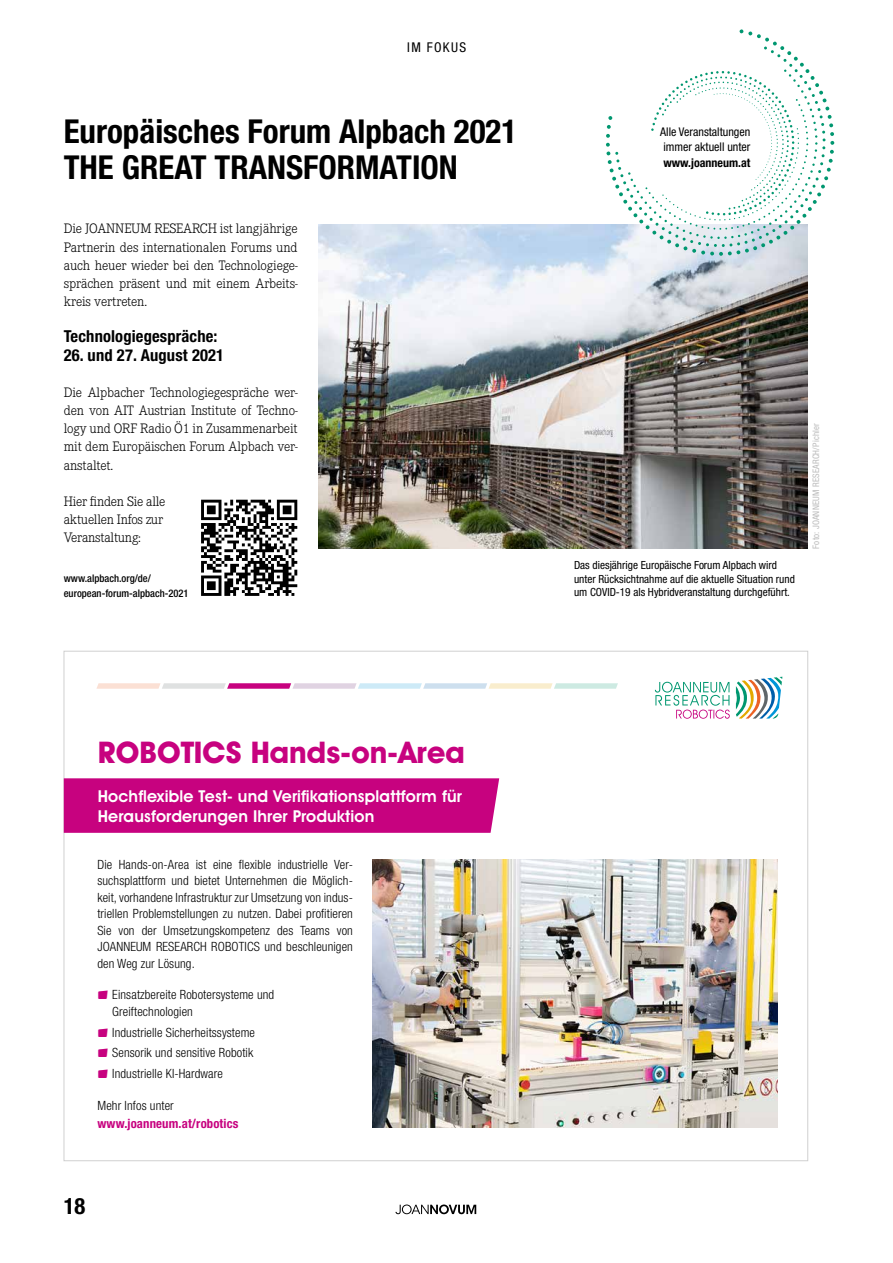
<style>
.page{position:relative;width:893px;height:1263px;background:#fff}
.page>*{position:absolute;margin:0;border:0;box-sizing:border-box;transform-origin:0 0}
.t1{font:700 condensed 33px/36.3px "Helvetica Neue LT Pro";color:#000}
.t2{font:700 30px "Avant Garde IT Cby BT";color:#c7027f}
.t3{font:700 condensed 22.5px "Helvetica Neue LT Pro";color:#000}
.t4{font:600 16.5px/19.5px "Avant Garde IT Cby BT";letter-spacing:.01em;color:#fff}
.t5{font:700 condensed 16.5px "Helvetica Neue LT Pro";letter-spacing:.01em;color:#000}
.t6{font:300 14.25px/18.1px "Corporate E Pro";letter-spacing:-.01em;color:#000;text-align:justify}
.t7{font:condensed 13.5px "Helvetica Neue LT Pro";letter-spacing:.1em;color:#000}
.t8{font:300 condensed 12.75px/16.5px "Helvetica Neue LT Pro";letter-spacing:.01em;color:#000}
.t9{font:700 condensed 12.75px "Helvetica Neue LT Pro";letter-spacing:.01em;color:#c7027f}
.t10{font:condensed 12px/15px "Helvetica Neue LT Pro";color:#000}
.t11{font:700 condensed 12px "Helvetica Neue LT Pro";color:#000}
.t12{font:condensed 11.25px/13.5px "Helvetica Neue LT Pro";color:#000}
.t13{font:500 condensed 10.5px/14.2px "Helvetica Neue LT Pro";color:#000}
.t14{font:condensed 9px "Helvetica Neue LT Pro";letter-spacing:.02em;color:#bcbcbc}
</style>
<div class="page">
<img style="left:319px;top:224px;width:489px;height:325px">
<svg style="left:736px;top:677px;width:46px;height:41px"></svg>
<svg style="left:655px;top:682px;width:75px;height:37px"></svg>
<div style="left:64px;top:778px;width:435px;height:55px;background:#c7027f"></div>
<svg style="left:96px;top:683px;width:522px;height:6px;background:#e0ceda"></svg>
<img style="left:372px;top:860px;width:406px;height:268px">
<svg style="left:606px;top:29px;width:228px;height:227px"></svg>
<svg style="left:201px;top:499px;width:97px;height:89px"></svg>
<svg style="left:201px;top:500px;width:96px;height:96px"></svg>
<svg style="left:395px;top:1204px;width:81px;height:10px"></svg>
<p class="t7" style="left:407px;top:40px;width:60px">IM FOKUS</p>
<h1 class="t1" style="left:64px;top:112px;width:455px">Europäisches Forum Alpbach 2021<br>THE GREAT TRANSFORMATION</h1>
<p class="t6" style="left:64px;top:219px;width:235px">Die JOANNEUM RESEARCH ist langjährige Partnerin des internationalen Forums und auch heuer wieder bei den Technologiege&shy;sprächen präsent und mit einem Arbeits&shy;kreis vertreten.</p>
<p class="t5" style="left:64px;top:327px;width:155px">Technologiegespräche:</p>
<p class="t5" style="left:64px;top:345px;width:162px">26. und 27. August 2021</p>
<p class="t6" style="left:64px;top:383px;width:235px">Die Alpbacher Technologiegespräche wer&shy;den von AIT Austrian Institute of Techno&shy;logy und ORF Radio Ö1 in Zusammenarbeit mit dem Europäischen Forum Alpbach ver&shy;anstaltet.</p>
<p class="t6" style="left:64px;top:491px;width:103px;text-align:left">Hier finden Sie alle aktuellen Infos zur<br>Veranstaltung:</p>
<p class="t13" style="left:64px;top:571px;width:126px">www.alpbach.org/de/ european-forum-alpbach-2021</p>
<h2 class="t2" style="left:98px;top:734px;width:369px">ROBOTICS Hands-on-Area</h2>
<p class="t4" style="left:98px;top:786px;width:365px">Hochflexible Test- und Verifikationsplattform für<br>Herausforderungen Ihrer Produktion</p>
<p class="t8" style="left:97px;top:856px;width:257px;text-align:justify">Die Hands-on-Area ist eine flexible industrielle Ver&shy;suchsplattform und bietet Unternehmen die Möglich&shy;keit, vorhandene Infrastruktur zur Umsetzung von indus&shy;triellen Problemstellungen zu nutzen. Dabei profitieren Sie von der Umsetzungskompetenz des Teams von JOANNEUM RESEARCH ROBOTICS und beschleunigen den Weg zur Lösung.</p>
<p class="t8" style="left:112px;top:986px;width:164px">Einsatzbereite Robotersysteme und<br>Greiftechnologien</p>
<p class="t8" style="left:112px;top:1022px;width:144px;line-height:20.7px">Industrielle Sicherheitssysteme<br>Sensorik und sensitive Robotik<br>Industrielle KI-Hardware</p>
<p class="t8" style="left:98px;top:1097px;width:78px">Mehr Infos unter</p>
<p class="t9" style="left:98px;top:1115px;width:142px">www.joanneum.at/robotics</p>
<h3 class="t3" style="left:64px;top:1192px;width:23px">18</h3>
<p class="t10" style="left:660px;top:125px;width:92px">Alle Veranstaltungen immer aktuell unter</p>
<p class="t11" style="left:663px;top:155px;width:89px">www.joanneum.at</p>
<p class="t12" style="left:574px;top:558px;width:222px">Das diesjährige Europäische Forum Alpbach wird unter Rücksichtnahme auf die aktuelle Situation rund um COVID-19 als Hybridveranstaltung durchgeführt.</p>
<p class="t14" style="left:811px;top:549px;width:127px;rotate:-90deg">Foto: JOANNEUM RESEARCH/Pichler</p>
</div>
